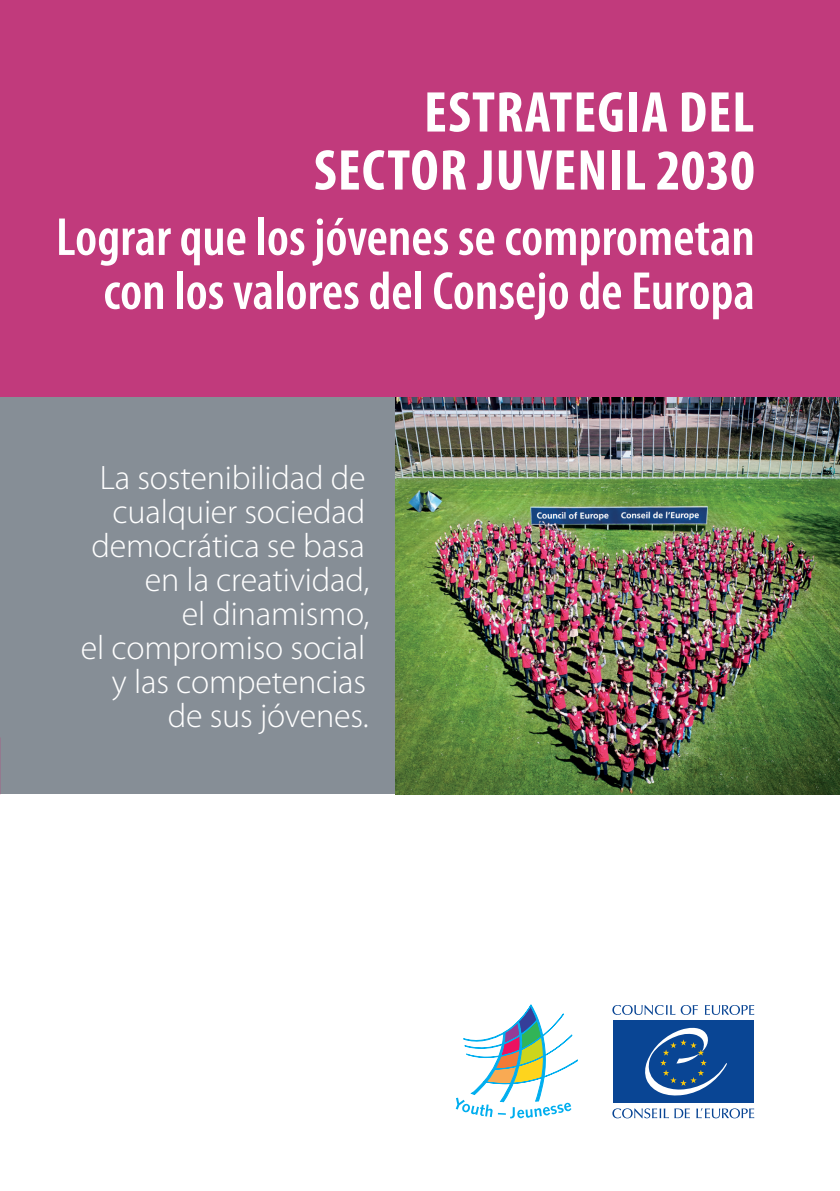
<style>
.page{position:relative;width:840px;height:1191px;background:#fff}
.page>*{position:absolute;margin:0;border:0;box-sizing:border-box;transform-origin:0 0}
.t1{font:700 condensed 58px/58px "Myriad Pro";letter-spacing:.02em;color:#fff;text-align:right}
.t2{font:600 condensed 54px/54px "Myriad Pro";color:#fff;text-align:right}
.t3{font:300 34px/34px "Myriad Pro";letter-spacing:-.005em;color:#fff;text-align:right}
</style>
<div class="page">
<div style="left:0;top:397px;width:397px;height:397px;background:#868e96"></div>
<img style="left:395px;top:397px;width:444px;height:397px">
<div style="left:0;top:0;width:839px;height:397px;background:#c13a7c"></div>
<svg style="left:455px;top:1005px;width:122px;height:113px"></svg>
<svg style="left:704px;top:1005px;width:49px;height:10px"></svg>
<svg style="left:612px;top:1005px;width:85px;height:10px"></svg>
<svg style="left:696px;top:1108px;width:57px;height:10px"></svg>
<svg style="left:674px;top:1108px;width:15px;height:10px"></svg>
<svg style="left:612px;top:1108px;width:56px;height:10px"></svg>
<div style="left:612px;top:1020px;width:141px;height:82px;background:#094594"></div>
<svg style="left:645px;top:1027px;width:82px;height:69px"></svg>
<h1 class="t1" style="left:313px;top:82px;width:442px">ESTRATEGIA DEL<br>SECTOR JUVENIL 2030</h1>
<h2 class="t2" style="left:56px;top:209px;width:700px">Lograr que los jóvenes se comprometan con los valores del Consejo de Europa</h2>
<p class="t3" style="left:81px;top:460px;width:290px">La sostenibilidad de cualquier sociedad democrática se basa en la creatividad,<br>el dinamismo,<br>el compromiso social y las competencias de sus jóvenes.</p>
</div>
